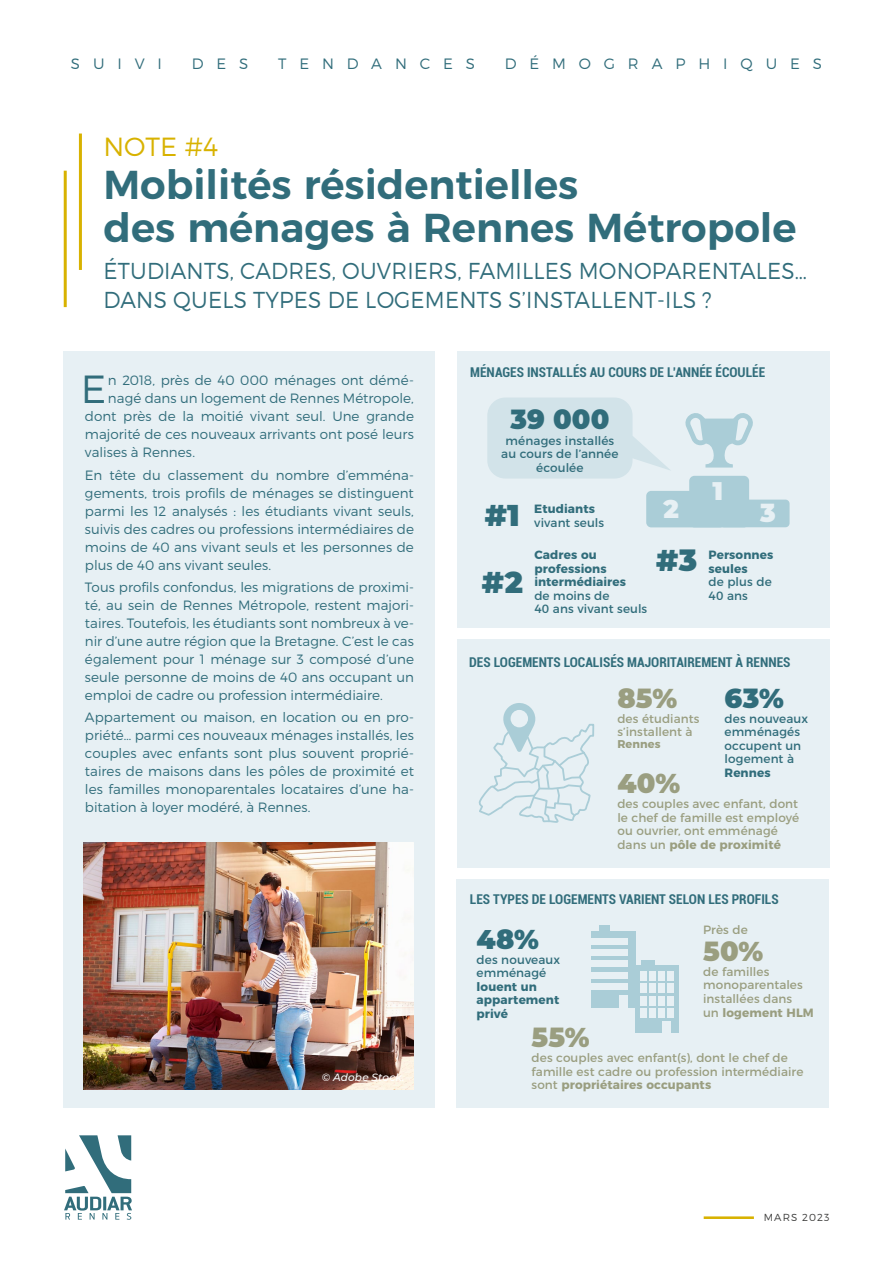
<style>
.page{position:relative;width:893px;height:1263px;background:#fff}
.page>*{position:absolute;margin:0;border:0;box-sizing:border-box;transform-origin:0 0}
.Titre_synthèse{font:600 40.35px/43.2px "Montserrat";color:#316d7b}
.Texte_encadré_bleu_l{font:300 39.15px "Montserrat";color:#316d7b}
.t1{font:900 30px "Montserrat";color:#316d7b}
.t2{font:900 27px "Montserrat";letter-spacing:.01em;color:#9a9e80}
.t3{font:900 27px "Montserrat";letter-spacing:.005em;color:#316d7b}
.Titre_synthèse-2{font:300 26.25px "Montserrat";color:#d8b200}
.t4{font:900 25.5px "Montserrat";color:#e7f0f4}
.Sous-titre_synthèse{font:300 23.1px/28.8px "Montserrat";letter-spacing:.01em;color:#316d7b;scale:.94 1}
.t5{font:300 15px "Montserrat";letter-spacing:.86em;color:#316d7b}
.Texte_encadré_bleu{font:300 13.5px/18px "Montserrat";color:#316d7b;text-align:justify}
.Texte_encadré_bleu_l-2{font:300 13.5px "Montserrat";color:#316d7b}
.t6{font:700 condensed 13.5px "Roboto";color:#316d7b}
.t7{font:12px/13.5px "Montserrat";letter-spacing:.005em;color:#9a9e80}
.t8{font:12px/13.5px "Montserrat";letter-spacing:.01em;color:#316d7b}
.t9{font:700 12px/13.5px "Montserrat";letter-spacing:.01em;color:#316d7b}
.t10{font:700 12px "Montserrat";letter-spacing:.005em;color:#9a9e80}
.t11{font:700 11.25px "Montserrat";letter-spacing:.01em;color:#9a9e80}
.Copyright_photo_blan{font:italic 500 10.5px "Montserrat";letter-spacing:.01em;color:#fff}
.t12{font:300 10.2px "Montserrat";letter-spacing:.105em;color:#3c3c3b}
.s1{font-weight:400}
.s2{font-weight:700}
</style>
<div class="page">
<div style="left:457px;top:351px;width:372px;height:276px;background:#e7f0f4"></div>
<svg style="left:487px;top:398px;width:183px;height:80px"></svg>
<div style="left:64px;top:351px;width:371px;height:756px;background:#e7f0f4"></div>
<div style="left:457px;top:639px;width:372px;height:229px;background:#e7f0f4"></div>
<div style="left:457px;top:879px;width:372px;height:228px;background:#e7f0f4"></div>
<svg style="left:478px;top:703px;width:117px;height:120px"></svg>
<div style="left:635px;top:965px;width:44px;height:68px;background:#aacdd7"></div>
<div style="left:641px;top:960px;width:13px;height:5px;background:#aacdd7"></div>
<div style="left:600px;top:926px;width:10px;height:6px;background:#aacdd7"></div>
<div style="left:640px;top:972px;width:7px;height:9px;background:#e7f0f4"></div>
<div style="left:649px;top:972px;width:7px;height:9px;background:#e7f0f4"></div>
<div style="left:658px;top:972px;width:7px;height:9px;background:#e7f0f4"></div>
<div style="left:667px;top:972px;width:7px;height:9px;background:#e7f0f4"></div>
<div style="left:640px;top:984px;width:7px;height:9px;background:#e7f0f4"></div>
<div style="left:649px;top:984px;width:7px;height:9px;background:#e7f0f4"></div>
<div style="left:658px;top:984px;width:7px;height:9px;background:#e7f0f4"></div>
<div style="left:667px;top:984px;width:7px;height:9px;background:#e7f0f4"></div>
<div style="left:640px;top:996px;width:7px;height:9px;background:#e7f0f4"></div>
<div style="left:649px;top:996px;width:7px;height:9px;background:#e7f0f4"></div>
<div style="left:658px;top:996px;width:7px;height:9px;background:#e7f0f4"></div>
<div style="left:667px;top:996px;width:7px;height:9px;background:#e7f0f4"></div>
<div style="left:640px;top:1008px;width:7px;height:9px;background:#e7f0f4"></div>
<div style="left:649px;top:1008px;width:7px;height:9px;background:#e7f0f4"></div>
<div style="left:658px;top:1008px;width:7px;height:9px;background:#e7f0f4"></div>
<div style="left:667px;top:1008px;width:7px;height:9px;background:#e7f0f4"></div>
<div style="left:662px;top:1022px;width:8px;height:11px;background:#e7f0f4"></div>
<div style="left:592px;top:931px;width:44px;height:77px;background:#aacdd7"></div>
<div style="left:620px;top:996px;width:8px;height:12px;background:#e7f0f4"></div>
<div style="left:592px;top:938px;width:36px;height:7px;background:#e7f0f4"></div>
<div style="left:592px;top:949px;width:36px;height:7px;background:#e7f0f4"></div>
<div style="left:592px;top:960px;width:36px;height:7px;background:#e7f0f4"></div>
<div style="left:592px;top:972px;width:36px;height:6px;background:#e7f0f4"></div>
<div style="left:592px;top:983px;width:36px;height:6px;background:#e7f0f4"></div>
<div style="left:646px;top:491px;width:79px;height:36px;background:#aacdd7;border-radius:5px"></div>
<div style="left:689px;top:476px;width:60px;height:51px;background:#aacdd7;border-radius:5px"></div>
<div style="left:720px;top:500px;width:70px;height:27px;background:#aacdd7;border-radius:4px"></div>
<svg style="left:685px;top:413px;width:68px;height:55px"></svg>
<hr style="left:79px;top:134px;width:3px;height:136px;background:#d8b200">
<hr style="left:64px;top:171px;width:3px;height:136px;background:#d8b200">
<svg style="left:64px;top:1135px;width:68px;height:85px"></svg>
<hr style="left:704px;top:1216px;width:50px;height:3px;background:#d8b200">
<img style="left:83px;top:842px;width:331px;height:247px">
<p class="t5" style="left:71px;top:54px;width:93px">SUIVI</p>
<p class="t5" style="left:192px;top:54px;width:58px">DES</p>
<p class="t5" style="left:278px;top:54px;width:198px">TENDANCES</p>
<p class="t5" style="left:505px;top:54px;width:319px">DÉMOGRAPHIQUES</p>
<p class="Titre_synthèse-2" style="left:103px;top:131px;width:116px">NOTE #4</p>
<p class="Titre_synthèse" style="left:103px;top:160px;width:695px">Mobilités résidentielles<br>des ménages à Rennes Métropole</p>
<p class="Sous-titre_synthèse" style="left:104px;top:256px;width:750px">ÉTUDIANTS, CADRES, OUVRIERS, FAMILLES MONOPARENTALES…<br>DANS QUELS TYPES DE LOGEMENTS S’INSTALLENT-ILS ?</p>
<p class="Texte_encadré_bleu_l" style="left:81px;top:366px;width:27px">E</p>
<p class="Texte_encadré_bleu_l-2" style="left:108px;top:372px;width:307px">n 2018, près de 40 000 ménages ont démé-</p>
<p class="Texte_encadré_bleu_l-2" style="left:108px;top:390px;width:307px">nagé dans un logement de Rennes Métropole,</p>
<p class="Texte_encadré_bleu_l-2" style="left:85px;top:408px;width:330px">dont près de la moitié vivant seul. Une grande</p>
<p class="Texte_encadré_bleu_l-2" style="left:85px;top:426px;width:330px">majorité de ces nouveaux arrivants ont posé leurs</p>
<p class="Texte_encadré_bleu_l-2" style="left:85px;top:444px;width:112px">valises à Rennes.</p>
<p class="Texte_encadré_bleu" style="left:85px;top:466px;width:330px">En tête du classement du nombre d’emména&shy;gements, trois profils de ménages se distinguent parmi les 12 analysés : les étudiants vivant seuls, suivis des cadres ou professions intermédiaires de moins de 40 ans vivant seuls et les personnes de plus de 40 ans vivant seules.</p>
<p class="Texte_encadré_bleu" style="left:85px;top:578px;width:330px">Tous profils confondus, les migrations de proximi&shy;té, au sein de Rennes Métropole, restent majori&shy;taires. Toutefois, les étudiants sont nombreux à ve&shy;nir d’une autre région que la Bretagne. C’est le cas également pour 1 ménage sur 3 composé d’une seule personne de moins de 40 ans occupant un emploi de cadre ou profession intermédiaire.</p>
<p class="Texte_encadré_bleu" style="left:85px;top:708px;width:330px">Appartement ou maison, en location ou en pro&shy;priété… parmi ces nouveaux ménages installés, les couples avec enfants sont plus souvent proprié&shy;taires de maisons dans les pôles de proximité et les familles monoparentales locataires d’une ha&shy;bitation à loyer modéré, à Rennes.</p>
<p class="Copyright_photo_blan" style="left:322px;top:1069px;width:84px">© Adobe Stock.</p>
<p class="t6" style="left:470px;top:362px;width:297px">MÉNAGES INSTALLÉS AU COURS DE L’ANNÉE ÉCOULÉE</p>
<p class="t3" style="left:510px;top:399px;width:101px">39 000</p>
<p class="t8" style="left:506px;top:433px;width:110px">ménages installés</p>
<p class="t8" style="left:501px;top:446px;width:119px">au cours de l’année</p>
<p class="t8" style="left:536px;top:460px;width:49px">écoulée</p>
<p class="t1" style="left:485px;top:493px;width:36px">#1</p>
<p class="t1" style="left:482px;top:560px;width:43px">#2</p>
<p class="t9" style="left:534px;top:501px;width:62px">Etudiants</p>
<p class="t8" style="left:534px;top:515px;width:71px">vivant seuls</p>
<p class="t9" style="left:534px;top:547px;width:74px">Cadres ou professions</p>
<p class="t9" style="left:534px;top:574px;width:93px">intermédiaires</p>
<p class="t8" style="left:534px;top:588px;width:114px">de moins de<br>40 ans vivant seuls</p>
<p class="t4" style="left:713px;top:472px;width:12px">1</p>
<p class="t4" style="left:663px;top:490px;width:17px">2</p>
<p class="t4" style="left:760px;top:494px;width:17px">3</p>
<p class="t1" style="left:656px;top:538px;width:42px">#3</p>
<p class="t9" style="left:708px;top:547px;width:66px">Personnes seules<br><span class="s1">de plus de<br>40 ans</span></p>
<p class="t6" style="left:469px;top:653px;width:323px">DES LOGEMENTS LOCALISÉS MAJORITAIREMENT À RENNES</p>
<p class="t2" style="left:617px;top:678px;width:61px">85%</p>
<p class="t7" style="left:617px;top:710px;width:84px">des étudiants s’installent à</p>
<p class="t11" style="left:617px;top:735px;width:45px">Rennes</p>
<p class="t3" style="left:725px;top:678px;width:61px">63%</p>
<p class="t8" style="left:725px;top:710px;width:85px">des nouveaux</p>
<p class="t8" style="left:725px;top:724px;width:77px">emménagés</p>
<p class="t8" style="left:725px;top:737px;width:78px">occupent un</p>
<p class="t8" style="left:725px;top:751px;width:71px">logement à</p>
<p class="t9" style="left:725px;top:764px;width:48px">Rennes</p>
<p class="t2" style="left:617px;top:763px;width:64px">40%</p>
<p class="t7" style="left:617px;top:796px;width:183px">des couples avec enfant, dont le chef de famille est employé ou ouvrier, ont emménagé dans un <span class="s2">pôle de proximité</span></p>
<p class="t6" style="left:470px;top:889px;width:310px">LES TYPES DE LOGEMENTS VARIENT SELON LES PROFILS</p>
<p class="t3" style="left:477px;top:919px;width:64px">48%</p>
<p class="t8" style="left:477px;top:951px;width:85px">des nouveaux emménagé</p>
<p class="t9" style="left:477px;top:978px;width:84px">louent un appartement</p>
<p class="t9" style="left:477px;top:1005px;width:33px">privé</p>
<p class="t7" style="left:703px;top:922px;width:46px">Près de</p>
<p class="t2" style="left:703px;top:931px;width:62px">50%</p>
<p class="t7" style="left:703px;top:964px;width:101px">de familles monoparentales installées dans</p>
<p class="t10" style="left:703px;top:1002px;width:112px"><span class="s1">un</span> logement HLM</p>
<p class="t2" style="left:531px;top:1017px;width:60px">55%</p>
<p class="t7" style="left:531px;top:1050px;width:273px">des couples avec enfant(s), dont le chef de famille est cadre ou profession intermédiaire sont <span class="s2">propriétaires occupants</span></p>
<p class="t12" style="left:764px;top:1211px;width:67px">MARS 2023</p>
</div>
